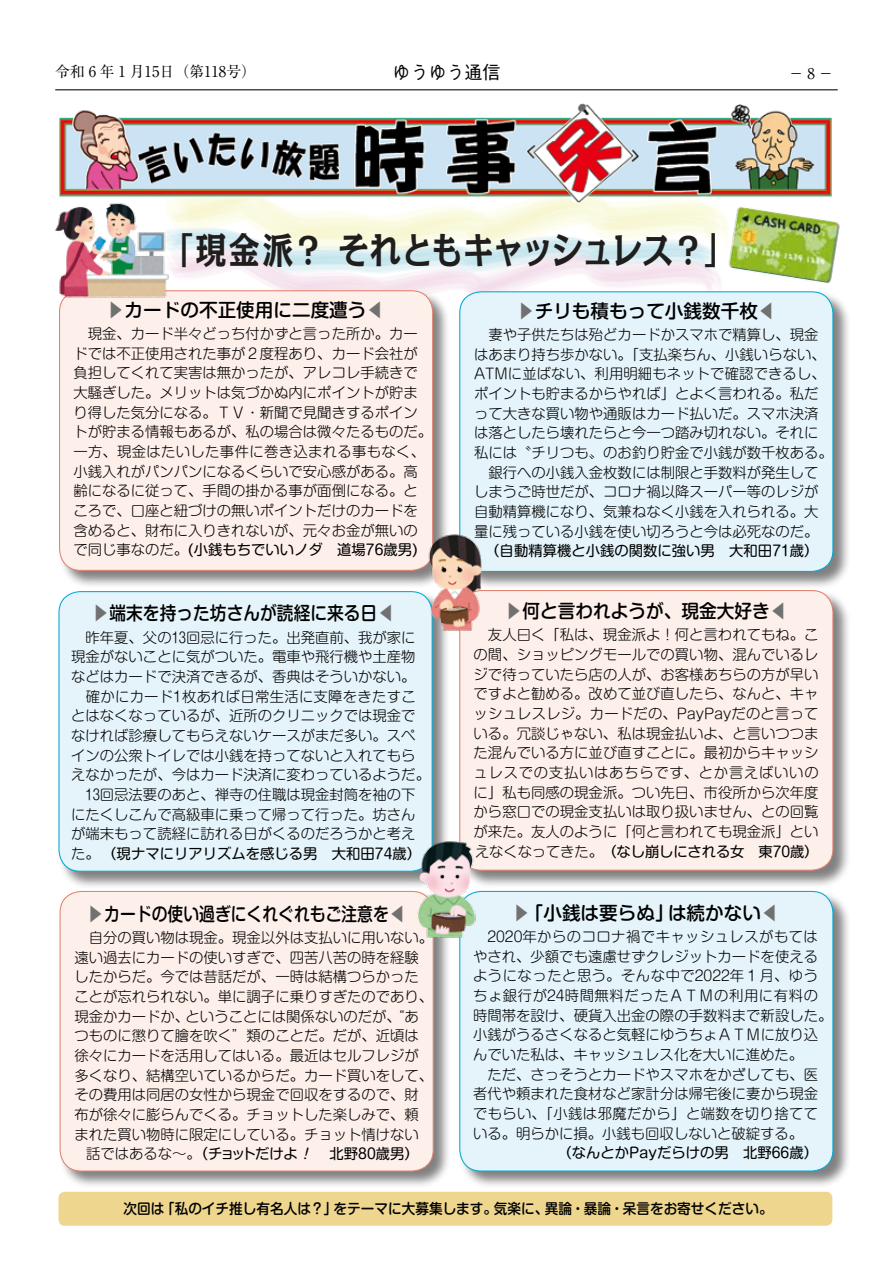
<style>
.page{position:relative;width:893px;height:1263px;background:#fff}
.page>*{position:absolute;margin:0;border:0;box-sizing:border-box;transform-origin:0 0}
.t1{font:700 36.45px "Kakumin Pro";letter-spacing:-.025em;color:#1f1e1d;scale:.85 1}
.t2{font:500 18.6px "Shin M Go Pro";color:#000}
.t3{font:500 18.6px "Shin M Go Pro";color:#000;scale:.85 1}
.t4{font:500 18.6px "Shin M Go Pro";color:#000;scale:.9 1}
.t5{font:500 18.6px "Shin M Go Pro";color:#000;scale:.95 1}
.t6{font:500 18px "Gothic BBB Pro";color:#000}
.t7{font:14.85px "Ryumin Pro";color:#000}
.t8{font:14.85px "Shinsei Kai Pro CBSK1";color:#000}
.t9{font:300 14.4px/19.6px "Shin M Go Pro";color:#000}
.t10{font:14.4px "Shin M Go Pro";color:#000}
.t11{font:500 14.4px "Shin M Go Pro";color:#000;scale:.95 1}
.s1{font-family:"Ryumin Pro"}
.s2{color:#727171}
.s3{font-weight:400}
</style>
<div class="page">
<hr style="left:55px;top:89px;width:783px;height:1px;background:#000">
<svg style="left:171px;top:202px;width:555px;height:89px"></svg>
<div style="left:58px;top:591px;width:392px;height:298px;background:#000;opacity:.5"></div>
<div style="left:59px;top:592px;width:373px;height:279px;background:#e4f4fa;border-radius:21px"></div>
<div style="left:58px;top:591px;width:375px;height:281px;border:1px solid #00aad4;border-radius:21px"></div>
<div style="left:459px;top:890px;width:392px;height:299px;background:#000;opacity:.5"></div>
<div style="left:460px;top:891px;width:373px;height:280px;background:#e4f4fa;border-radius:21px"></div>
<div style="left:459px;top:891px;width:374px;height:280px;border:1px solid #00aad4;border-radius:21px"></div>
<div style="left:459px;top:589px;width:392px;height:299px;background:#000;opacity:.5"></div>
<div style="left:460px;top:590px;width:373px;height:280px;background:#fdefea;border-radius:21px"></div>
<div style="left:459px;top:590px;width:374px;height:281px;border:1px solid #e3826e;border-radius:21px"></div>
<div style="left:59px;top:890px;width:392px;height:299px;background:#000;opacity:.5"></div>
<div style="left:60px;top:891px;width:373px;height:280px;background:#fdefea;border-radius:21px"></div>
<div style="left:60px;top:891px;width:374px;height:280px;border:1px solid #e3826e;border-radius:21px"></div>
<img style="left:60px;top:103px;width:772px;height:99px">
<div style="left:58px;top:1192px;width:774px;height:34px;background:#eed68f;border-radius:6px"></div>
<div style="left:459px;top:291px;width:392px;height:298px;background:#000;opacity:.5"></div>
<div style="left:460px;top:292px;width:373px;height:279px;background:#e4f4fa;border-radius:21px"></div>
<div style="left:459px;top:291px;width:374px;height:281px;border:1px solid #00aad4;border-radius:21px"></div>
<div style="left:59px;top:290px;width:392px;height:298px;background:#000;opacity:.5"></div>
<div style="left:60px;top:291px;width:373px;height:279px;background:#fdefea;border-radius:21px"></div>
<div style="left:59px;top:290px;width:374px;height:281px;border:1px solid #e3826e;border-radius:21px"></div>
<img style="left:423px;top:532px;width:73px;height:102px">
<img style="left:406px;top:838px;width:75px;height:102px">
<img style="left:55px;top:195px;width:116px;height:109px">
<img style="left:726px;top:194px;width:121px;height:100px">
<p class="t7" style="left:55px;top:60px;width:202px">令和 6 年 1 月15日（第118号）</p>
<p class="t6" style="left:392px;top:57px;width:110px">ゆうゆう通信</p>
<h1 class="t1" style="left:162px;top:222px;width:675px">「現金派？それともキャッシュレス?「</h1>
<p class="t8" style="left:789px;top:62px;width:46px">−<span class="s1">8</span> −</p>
<p class="t2" style="left:107px;top:295px;width:279px"><span class="s2">▶</span>カードの不正使用に二度遭う<span class="s2">◀</span></p>
<p class="t9" style="left:73px;top:322px;width:360px">　現金、カード半々どっち付かずと言った所か。カードでは不正使用された事が２度程あり、カード会社が負担してくれて実害は無かったが、アレコレ手続きで大騒ぎした。メリットは気づかぬ内にポイントが貯まり得した気分になる。ＴＶ・新聞で見聞きするポイントが貯まる情報もあるが、私の場合は微々たるものだ。一方、現金はたいした事件に巻き込まれる事もなく、小銭入れがパンパンになるくらいで安心感がある。高齢になるに従って、手間の掛かる事が面倒になる。ところで、口座と紐づけの無いポイントだけのカードを含めると、財布に入りきれないが、元々お金が無いので同じ事なのだ。<span class="s3">(小銭もちでいいノダ　道場76歳男(</span></p>
<p class="t4" style="left:92px;top:598px;width:338px"><span class="s2">▶</span>端末を持った坊さんが読経に来る日<span class="s2">◀</span></p>
<p class="t9" style="left:71px;top:626px;width:360px">　昨年夏、父の13回忌に行った。出発直前、我が家に現金がないことに気がついた。電車や飛行機や土産物などはカードで決済できるが、香典はそういかない。　確かにカード1枚あれば日常生活に支障をきたすことはなくなっているが、近所のクリニックでは現金でなければ診療してもらえないケースがまだ多い。スペインの公衆トイレでは小銭を持ってないと入れてもらえなかったが、今はカード決済に変わっているようだ。　13回忌法要のあと、禅寺の住職は現金封筒を袖の下にたくしこんで高級車に乗って帰って行った。坊さんが端末もって読経に訪れる日がくるのだろうかと考えた。 <span class="s3">（現ナマにリアリズムを感じる男　大和田74歳(</span></p>
<p class="t3" style="left:87px;top:898px;width:378px"><span class="s2">▶</span>カードの使い過ぎにくれぐれもご注意を<span class="s2">◀</span></p>
<p class="t9" style="left:74px;top:926px;width:360px">　自分の買い物は現金。現金以外は支払いに用いない。</p>
<p class="t9" style="left:74px;top:946px;width:346px">遠い過去にカードの使いすぎで、四苦八苦の時を経験</p>
<p class="t9" style="left:74px;top:965px;width:346px">したからだ。今では昔話だが、一時は結構つらかった</p>
<p class="t9" style="left:74px;top:985px;width:360px">ことが忘れられない。単に調子に乗りすぎたのであり、</p>
<p class="t9" style="left:186px;top:1005px;width:235px">ということには関係ないのだが、“あ</p>
<p class="t9" style="left:74px;top:1005px;width:360px">現金かカードか、<br>つものに懲りて膾を吹く”類のことだ。だが、近頃は徐々にカードを活用してはいる。最近はセルフレジが多くなり、結構空いているからだ。カード買いをして、その費用は同居の女性から現金で回収をするので、財布が徐々に膨らんでくる。チョットした楽しみで、頼まれた買い物時に限定にしている。チョット情けない</p>
<p class="t10" style="left:315px;top:1142px;width:105px">　北野80歳男(</p>
<p class="t9" style="left:86px;top:1142px;width:213px">話ではあるな～。<span class="s3">（チョットだけよ</span></p>
<p class="t2" style="left:517px;top:296px;width:260px"><span class="s2">▶</span>チリも積もって小銭数千枚<span class="s2">◀</span></p>
<p class="t9" style="left:474px;top:323px;width:360px">　妻や子供たちは殆どカードかスマホで精算し、現金はあまり持ち歩かない。「支払楽ちん、小銭いらない、<br>ATMに並ばない、利用明細もネットで確認できるし、ポイントも貯まるからやれば」とよく言われる。私だって大きな買い物や通販はカード払いだ。スマホ決済は落としたら壊れたらと今一つ踏み切れない。それに私には〝チリつも〟のお釣り貯金で小銭が数千枚ある。　銀行への小銭入金枚数には制限と手数料が発生してしまうご時世だが、コロナ禍以降スーパー等のレジが自動精算機になり、気兼ねなく小銭を入れられる。大量に残っている小銭を使い切ろうと今は必死なのだ。</p>
<p class="t10" style="left:485px;top:539px;width:335px">（自動精算機と小銭の関数に強い男　大和田71歳(</p>
<p class="t5" style="left:505px;top:596px;width:299px"><span class="s2">▶</span>何と言われようが、現金大好き<span class="s2">◀</span></p>
<p class="t9" style="left:474px;top:623px;width:347px;text-align:justify">　友人曰く「私は、現金派よ！何と言われてもね。この間、ショッピングモールでの買い物、混んでいるレジで待っていたら店の人が、お客様あちらの方が早いですよと勧める。改めて並び直したら、なんと、キャッシュレスレジ。カードだの、PayPayだのと言っている。冗談じゃない、私は現金払いよ、と言いつつまた混んでいる方に並び直すことに。最初からキャッシュレスでの支払いはあちらです、とか言えばいいのに」私も同感の現金派。つい先日、市役所から次年度から窓口での現金支払いは取り扱いません、との回覧が来た。友人のように「何と言われても現金派」といえなくなってきた。<span class="s3">（なし崩しにされる女　東70歳(</span></p>
<p class="t2" style="left:512px;top:898px;width:163px"><span class="s2">▶</span>「小銭は要らぬ」</p>
<p class="t9" style="left:473px;top:925px;width:361px">　2020年からのコロナ禍でキャッシュレスがもてはやされ、少額でも遠慮せずクレジットカードを使えるようになったと思う。そんな中で2022年１月、ゆうちょ銀行が24時間無料だったＡＴＭの利用に有料の時間帯を設け、硬貨入出金の際の手数料まで新設した。小銭がうるさくなると気軽にゆうちょＡＴＭに放り込んでいた私は、キャッシュレス化を大いに進めた。<br>　ただ、さっそうとカードやスマホをかざしても、医者代や頼まれた食材など家計分は帰宅後に妻から現金でもらい、「小銭は邪魔だから」と端数を切り捨てている。明らかに損。小銭も回収しないと破綻する。</p>
<p class="t10" style="left:557px;top:1141px;width:262px">（なんとかPayだらけの男　北野66歳(</p>
<p class="t2" style="left:668px;top:898px;width:112px">は続かない<span class="s2">◀</span></p>
<p class="t11" style="left:161px;top:1197px;width:187px">「私のイチ推し有名人は？」</p>
<p class="t11" style="left:494px;top:1197px;width:59px">気楽に、</p>
<p class="t11" style="left:545px;top:1197px;width:241px">異論・暴論・呆言をお寄せください。</p>
<p class="t11" style="left:334px;top:1197px;width:174px">をテーマに大募集します。</p>
<p class="t11" style="left:124px;top:1197px;width:45px">次回は</p>
</div>
